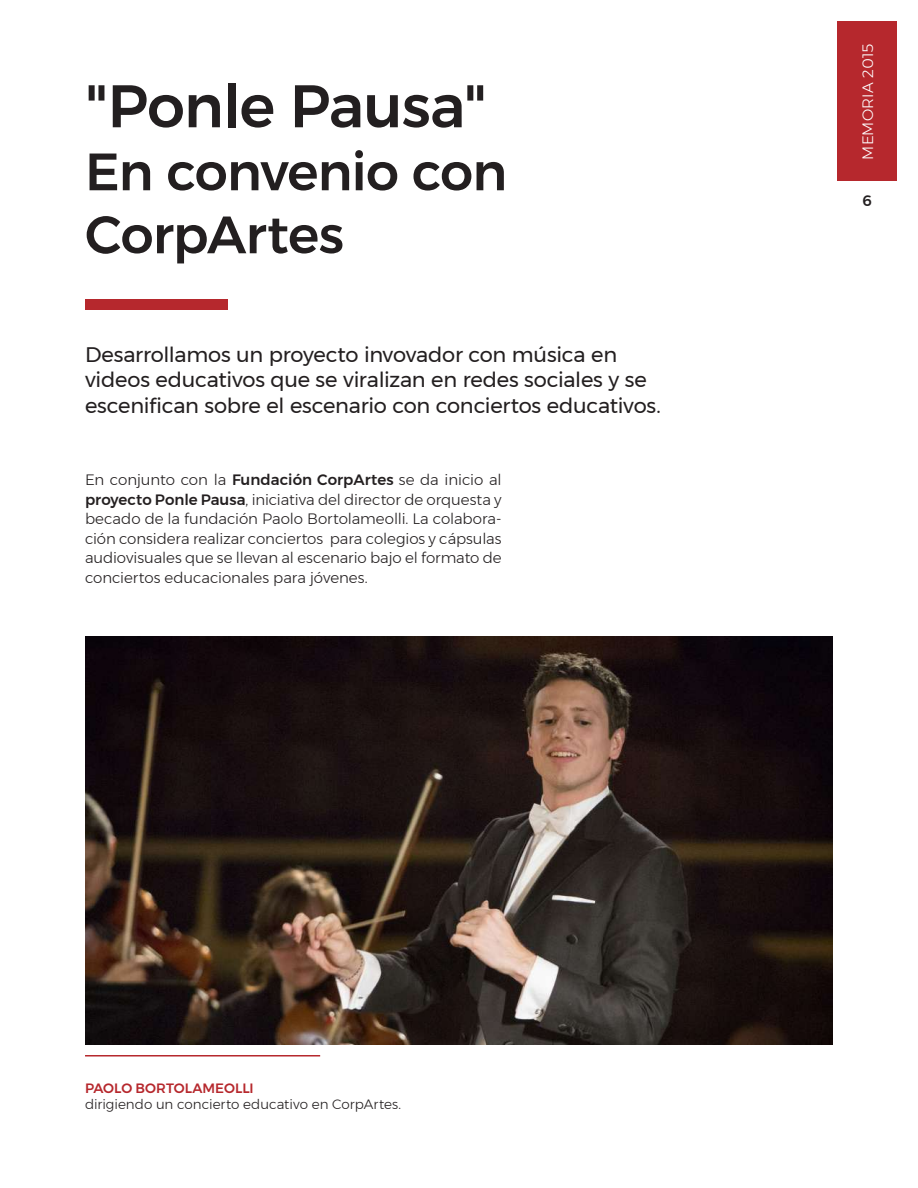
<style>
.page{position:relative;width:918px;height:1188px;background:#fff}
.page>*{position:absolute;margin:0;border:0;box-sizing:border-box;transform-origin:0 0}
.t1{font:500 60px "Montserrat";letter-spacing:-.015em;color:#231f20}
.t2{font:500 52.5px/63px "Montserrat";letter-spacing:-.015em;color:#231f20}
.t3{font:21px/25.2px "Montserrat";letter-spacing:-.01em;color:#231f20}
.t4{font:300 15px/19.5px "Montserrat";letter-spacing:-.005em;color:#231f20;text-align:justify}
.t5{font:300 15px "Montserrat";letter-spacing:.01em;color:#fff}
.t6{font:500 15px "Montserrat";color:#231f20}
.t7{font:300 13.5px "Montserrat";color:#231f20}
.t8{font:500 13.5px "Montserrat";color:#b6282d}
.s1{font-weight:500}
</style>
<div class="page">
<div style="left:837px;top:21px;width:60px;height:160px;background:#b6282d"></div>
<hr style="left:85px;top:1055px;width:235px;height:2px;background:#b6282d">
<div style="left:85px;top:299px;width:143px;height:11px;background:#b6282d"></div>
<img style="left:85px;top:636px;width:748px;height:409px">
<h1 class="t1" style="left:85px;top:59px;width:403px">"Ponle Pausa"</h1>
<h2 class="t2" style="left:85px;top:140px;width:424px">En convenio con<br>CorpArtes</h2>
<h3 class="t3" style="left:85px;top:342px;width:577px">Desarrollamos un proyecto invovador con música en videos educativos que se viralizan en redes sociales y se escenifican sobre el escenario con conciertos educativos.</h3>
<p class="t4" style="left:85px;top:470px;width:418px">En conjunto con la <span class="s1">Fundación CorpArtes</span> se da inicio al <span class="s1">proyecto Ponle Pausa</span>, iniciativa del director de orquesta y becado de la fundación Paolo Bortolameolli. La colabora&shy;ción considera realizar conciertos para colegios y cápsulas audiovisuales que se llevan al escenario bajo el formato de conciertos educacionales para jóvenes.</p>
<p class="t8" style="left:85px;top:1078px;width:170px">PAOLO BORTOLAMEOLLI</p>
<p class="t7" style="left:85px;top:1095px;width:318px">dirigiendo un concierto educativo en CorpArtes.</p>
<p class="t5" style="left:857px;top:160px;width:117px;rotate:-90deg">MEMORIA 2015</p>
<p class="t6" style="left:862px;top:189px;width:11px">6</p>
</div>
